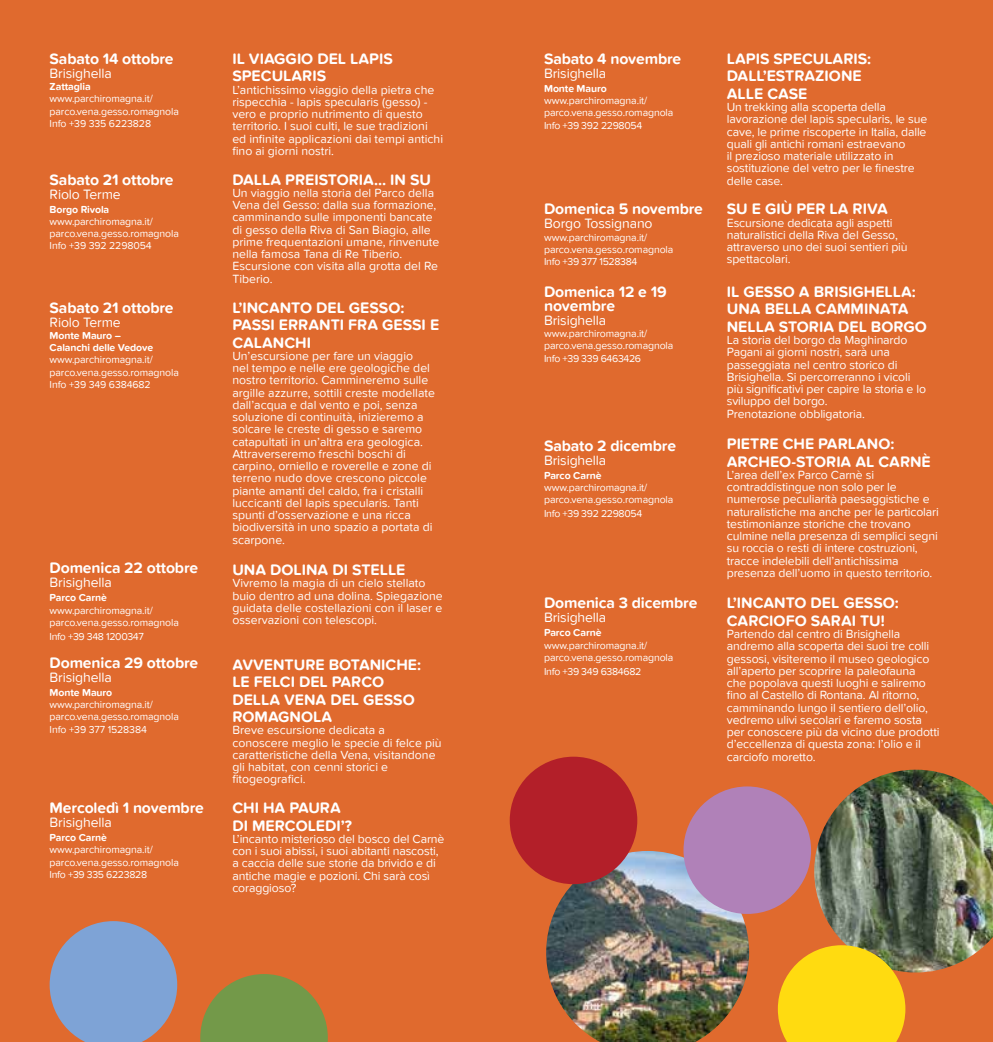
<style>
.page{position:relative;width:993px;height:1042px;background:#fff}
.page>*{position:absolute;margin:0;border:0;box-sizing:border-box;transform-origin:0 0}
.t1{font:700 15.75px/17.5px "Proxima Nova Soft W03";color:#fff}
.t2{font:14px "Proxima Nova Soft W03";letter-spacing:-.01em;color:#fff}
.t3{font:12.25px/12.2px "Proxima Nova Soft W03";letter-spacing:-.01em;color:#fff}
.t4{font:10.5px/12.2px "Proxima Nova Soft W03";letter-spacing:-.01em;color:#fff}
.t5{font:700 10.5px/12.2px "Proxima Nova Soft W03";letter-spacing:-.01em;color:#fff}
.t6{font:10.5px "Proxima Nova Soft W03";letter-spacing:-.03em;color:#fff}
</style>
<div class="page">
<div style="left:0;top:0;width:992px;height:1042px;background:#e06a2e"></div>
<img style="left:546px;top:851px;width:202px;height:191px">
<img style="left:814px;top:769px;width:178px;height:203px">
<svg style="left:777px;top:945px;width:128px;height:97px;background:#f2c816"></svg>
<div style="left:509px;top:756px;width:128px;height:128px;background:#b31f29;border-radius:50%"></div>
<svg style="left:200px;top:974px;width:128px;height:68px"></svg>
<svg style="left:50px;top:921px;width:127px;height:121px"></svg>
<div style="left:683px;top:786px;width:127px;height:128px;background:#b081b8;border-radius:50%"></div>
<p class="t1" style="left:50px;top:50px;width:125px">Sabato 14 ottobre</p>
<p class="t2" style="left:50px;top:66px;width:64px">Brisighella</p>
<p class="t5" style="left:50px;top:80px;width:43px">Zattaglia</p>
<p class="t4" style="left:50px;top:93px;width:131px">www.parchiromagna.it/ parco.vena.gesso.romagnola<br>Info +39 335 6223828</p>
<p class="t1" style="left:50px;top:170px;width:125px">Sabato 21 ottobre</p>
<p class="t2" style="left:50px;top:186px;width:73px">Riolo Terme</p>
<p class="t5" style="left:50px;top:203px;width:61px">Borgo Rivola</p>
<p class="t4" style="left:50px;top:215px;width:131px">www.parchiromagna.it/ parco.vena.gesso.romagnola<br>Info +39 392 2298054</p>
<p class="t1" style="left:50px;top:298px;width:125px">Sabato 21 ottobre</p>
<p class="t2" style="left:50px;top:314px;width:73px">Riolo Terme</p>
<p class="t5" style="left:50px;top:329px;width:105px">Monte Mauro –<br>Calanchi delle Vedove</p>
<p class="t4" style="left:50px;top:353px;width:131px">www.parchiromagna.it/ parco.vena.gesso.romagnola<br>Info +39 349 6384682</p>
<p class="t1" style="left:50px;top:559px;width:150px">Domenica 22 ottobre</p>
<p class="t2" style="left:50px;top:575px;width:64px">Brisighella</p>
<p class="t5" style="left:50px;top:591px;width:59px">Parco Carnè</p>
<p class="t4" style="left:50px;top:604px;width:131px">www.parchiromagna.it/ parco.vena.gesso.romagnola</p>
<p class="t6" style="left:50px;top:630px;width:96px">Info +39 348 1200347</p>
<p class="t1" style="left:50px;top:653px;width:150px">Domenica 29 ottobre</p>
<p class="t2" style="left:50px;top:669px;width:64px">Brisighella</p>
<p class="t5" style="left:50px;top:686px;width:64px">Monte Mauro</p>
<p class="t4" style="left:50px;top:698px;width:131px">www.parchiromagna.it/ parco.vena.gesso.romagnola<br>Info +39 377 1528384</p>
<p class="t1" style="left:50px;top:799px;width:156px">Mercoledì 1 novembre</p>
<p class="t2" style="left:50px;top:815px;width:64px">Brisighella</p>
<p class="t5" style="left:50px;top:831px;width:59px">Parco Carnè</p>
<p class="t4" style="left:50px;top:843px;width:131px">www.parchiromagna.it/ parco.vena.gesso.romagnola<br>Info +39 335 6223828</p>
<p class="t1" style="left:232px;top:50px;width:162px">IL VIAGGIO DEL LAPIS<br>SPECULARIS</p>
<p class="t3" style="left:232px;top:83px;width:212px">L’antichissimo viaggio della pietra che rispecchia - lapis specularis (gesso) - vero e proprio nutrimento di questo territorio. I suoi culti, le sue tradizioni ed infinite applicazioni dai tempi antichi fino ai giorni nostri.</p>
<p class="t1" style="left:232px;top:170px;width:200px">DALLA PREISTORIA… IN SU</p>
<p class="t3" style="left:232px;top:187px;width:208px">Un viaggio nella storia del Parco della Vena del Gesso: dalla sua formazione, camminando sulle imponenti bancate di gesso della Riva di San Biagio, alle prime frequentazioni umane, rinvenute nella famosa Tana di Re Tiberio.<br>Escursione con visita alla grotta del Re Tiberio.</p>
<p class="t1" style="left:232px;top:298px;width:208px">L’INCANTO DEL GESSO:<br>PASSI ERRANTI FRA GESSI E<br>CALANCHI</p>
<p class="t3" style="left:232px;top:349px;width:204px">Un’escursione per fare un viaggio<br>nel tempo e nelle ere geologiche del nostro territorio. Cammineremo sulle argille azzurre, sottili creste modellate dall’acqua e dal vento e poi, senza soluzione di continuità, inizieremo a solcare le creste di gesso e saremo catapultati in un’altra era geologica.<br>Attraverseremo freschi boschi di carpino, orniello e roverelle e zone di terreno nudo dove crescono piccole piante amanti del caldo, fra i cristalli luccicanti del lapis specularis. Tanti spunti d’osservazione e una ricca biodiversità in uno spazio a portata di scarpone.</p>
<p class="t1" style="left:232px;top:561px;width:174px">UNA DOLINA DI STELLE</p>
<p class="t3" style="left:232px;top:577px;width:212px">Vivremo la magia di un cielo stellato buio dentro ad una dolina. Spiegazione guidata delle costellazioni con il laser e osservazioni con telescopi.</p>
<p class="t1" style="left:232px;top:655px;width:190px">AVVENTURE BOTANICHE:<br>LE FELCI DEL PARCO<br>DELLA VENA DEL GESSO<br>ROMAGNOLA</p>
<p class="t3" style="left:232px;top:724px;width:211px">Breve escursione dedicata a conoscere meglio le specie di felce più caratteristiche della Vena, visitandone gli habitat, con cenni storici e fitogeografici.</p>
<p class="t1" style="left:232px;top:799px;width:121px">CHI HA PAURA<br>DI MERCOLEDI’?</p>
<p class="t3" style="left:232px;top:832px;width:213px">L’incanto misterioso del bosco del Carnè con i suoi abissi, i suoi abitanti nascosti, a caccia delle sue storie da brivido e di antiche magie e pozioni. Chi sarà così coraggioso?</p>
<p class="t1" style="left:544px;top:50px;width:139px">Sabato 4 novembre</p>
<p class="t2" style="left:544px;top:66px;width:64px">Brisighella</p>
<p class="t5" style="left:544px;top:82px;width:64px">Monte Mauro</p>
<p class="t4" style="left:544px;top:94px;width:131px">www.parchiromagna.it/ parco.vena.gesso.romagnola<br>Info +39 392 2298054</p>
<p class="t1" style="left:544px;top:200px;width:160px">Domenica 5 novembre</p>
<p class="t2" style="left:544px;top:216px;width:110px">Borgo Tossignano</p>
<p class="t4" style="left:544px;top:231px;width:131px">www.parchiromagna.it/ parco.vena.gesso.romagnola<br>Info +39 377 1528384</p>
<p class="t1" style="left:544px;top:284px;width:124px;line-height:14px">Domenica 12 e 19 novembre</p>
<p class="t2" style="left:544px;top:312px;width:64px">Brisighella</p>
<p class="t4" style="left:544px;top:327px;width:131px">www.parchiromagna.it/ parco.vena.gesso.romagnola<br>Info +39 339 6463426</p>
<p class="t1" style="left:544px;top:436px;width:133px">Sabato 2 dicembre</p>
<p class="t2" style="left:544px;top:452px;width:64px">Brisighella</p>
<p class="t5" style="left:544px;top:469px;width:59px">Parco Carnè</p>
<p class="t4" style="left:544px;top:481px;width:131px">www.parchiromagna.it/ parco.vena.gesso.romagnola</p>
<p class="t6" style="left:544px;top:508px;width:100px">Info +39 392 2298054</p>
<p class="t1" style="left:544px;top:594px;width:155px">Domenica 3 dicembre</p>
<p class="t2" style="left:544px;top:610px;width:64px">Brisighella</p>
<p class="t5" style="left:544px;top:626px;width:59px">Parco Carnè</p>
<p class="t4" style="left:544px;top:639px;width:131px">www.parchiromagna.it/ parco.vena.gesso.romagnola</p>
<p class="t6" style="left:544px;top:665px;width:99px">Info +39 349 6384682</p>
<p class="t1" style="left:726px;top:50px;width:146px">LAPIS SPECULARIS:<br>DALL’ESTRAZIONE<br>ALLE CASE</p>
<p class="t3" style="left:726px;top:101px;width:202px">Un trekking alla scoperta della lavorazione del lapis specularis, le sue cave, le prime riscoperte in Italia, dalle quali gli antichi romani estraevano<br>il prezioso materiale utilizzato in sostituzione del vetro per le finestre delle case.</p>
<p class="t1" style="left:726px;top:200px;width:162px">SU E GIÙ PER LA RIVA</p>
<p class="t3" style="left:726px;top:216px;width:182px">Escursione dedicata agli aspetti naturalistici della Riva del Gesso, attraverso uno dei suoi sentieri più spettacolari.</p>
<p class="t1" style="left:726px;top:282px;width:202px">IL GESSO A BRISIGHELLA:<br>UNA BELLA CAMMINATA<br>NELLA STORIA DEL BORGO</p>
<p class="t3" style="left:726px;top:334px;width:201px">La storia del borgo da Maghinardo Pagani ai giorni nostri, sarà una passeggiata nel centro storico di Brisighella. Si percorreranno i vicoli più significativi per capire la storia e lo sviluppo del borgo.<br>Prenotazione obbligatoria.</p>
<p class="t1" style="left:726px;top:435px;width:205px">PIETRE CHE PARLANO:<br>ARCHEO-STORIA AL CARNÈ</p>
<p class="t3" style="left:726px;top:468px;width:213px">L’area dell’ex Parco Carnè si contraddistingue non solo per le numerose peculiarità paesaggistiche e naturalistiche ma anche per le particolari testimonianze storiche che trovano culmine nella presenza di semplici segni su roccia o resti di intere costruzioni, tracce indelebili dell’antichissima presenza dell’uomo in questo territorio.</p>
<p class="t1" style="left:726px;top:594px;width:173px">L’INCANTO DEL GESSO:<br>CARCIOFO SARAI TU!</p>
<p class="t3" style="left:726px;top:628px;width:214px">Partendo dal centro di Brisighella andremo alla scoperta dei suoi tre colli gessosi, visiteremo il museo geologico all’aperto per scoprire la paleofauna<br>che popolava questi luoghi e saliremo fino al Castello di Rontana. Al ritorno, camminando lungo il sentiero dell’olio, vedremo ulivi secolari e faremo sosta per conoscere più da vicino due prodotti d’eccellenza di questa zona: l’olio e il carciofo moretto.</p>
</div>
